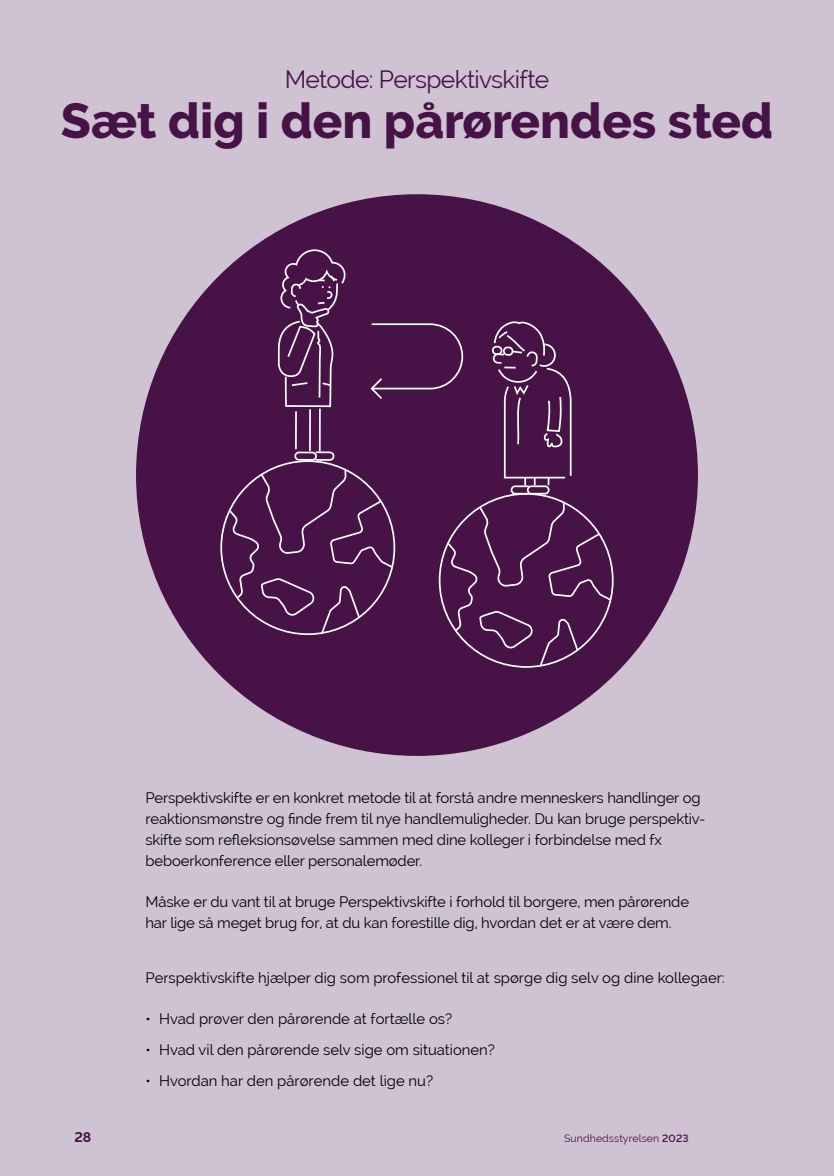
<style>
.page{position:relative;width:834px;height:1176px;background:#fff}
.page>*{position:absolute;margin:0;border:0;box-sizing:border-box;transform-origin:0 0}
.t1{font:800 49px "Raleway";color:#471347}
.t2{font:24.5px "Raleway";letter-spacing:-.025em;color:#471347}
.t3{font:14.88px/21px "Raleway";letter-spacing:-.01em;color:#000}
.t4{font:700 14px "Raleway";color:#471347}
.t5{font:10.5px "Raleway";letter-spacing:.01em;color:#471347}
.s1{font-weight:600}
</style>
<div class="page">
<div style="left:0;top:0;width:833px;height:1176px;background:#cfc3d3"></div>
<div style="left:136px;top:194px;width:561px;height:562px;background:#471347;border-radius:50%"></div>
<svg style="left:227px;top:240px;width:385px;height:428px"></svg>
<h2 class="t2" style="left:285px;top:65px;width:266px">Metode: Perspektivskifte</h2>
<h1 class="t1" style="left:61px;top:93px;width:713px">Sæt dig i den pårørendes sted</h1>
<p class="t3" style="left:145px;top:787px;width:561px">Perspektivskifte er en konkret metode til at forstå̊ andre menneskers handlinger og reaktionsmønstre og finde frem til nye handlemuligheder. Du kan bruge perspektiv&shy;skifte som refleksionsøvelse sammen med dine kolleger i forbindelse med fx beboerkonference eller personalemøder.</p>
<p class="t3" style="left:145px;top:891px;width:545px">Måske er du vant til at bruge Perspektivskifte i forhold til borgere, men pårørende har lige så meget brug for, at du kan forestille dig, hvordan det er at være dem.</p>
<p class="t3" style="left:145px;top:967px;width:581px">Perspektivskifte hjælper dig som professionel til at spørge dig selv og dine kollegaer:</p>
<p class="t3" style="left:145px;top:1008px;width:308px">• Hvad prøver den pårørende at fortælle os?</p>
<p class="t3" style="left:145px;top:1039px;width:351px">• Hvad vil den pårørende selv sige om situationen?</p>
<p class="t3" style="left:145px;top:1070px;width:289px">• Hvordan har den pårørende det lige nu?</p>
<p class="t4" style="left:74px;top:1129px;width:18px">28</p>
<p class="t5" style="left:564px;top:1132px;width:126px">Sundhedsstyrelsen <span class="s1">2023</span></p>
</div>
